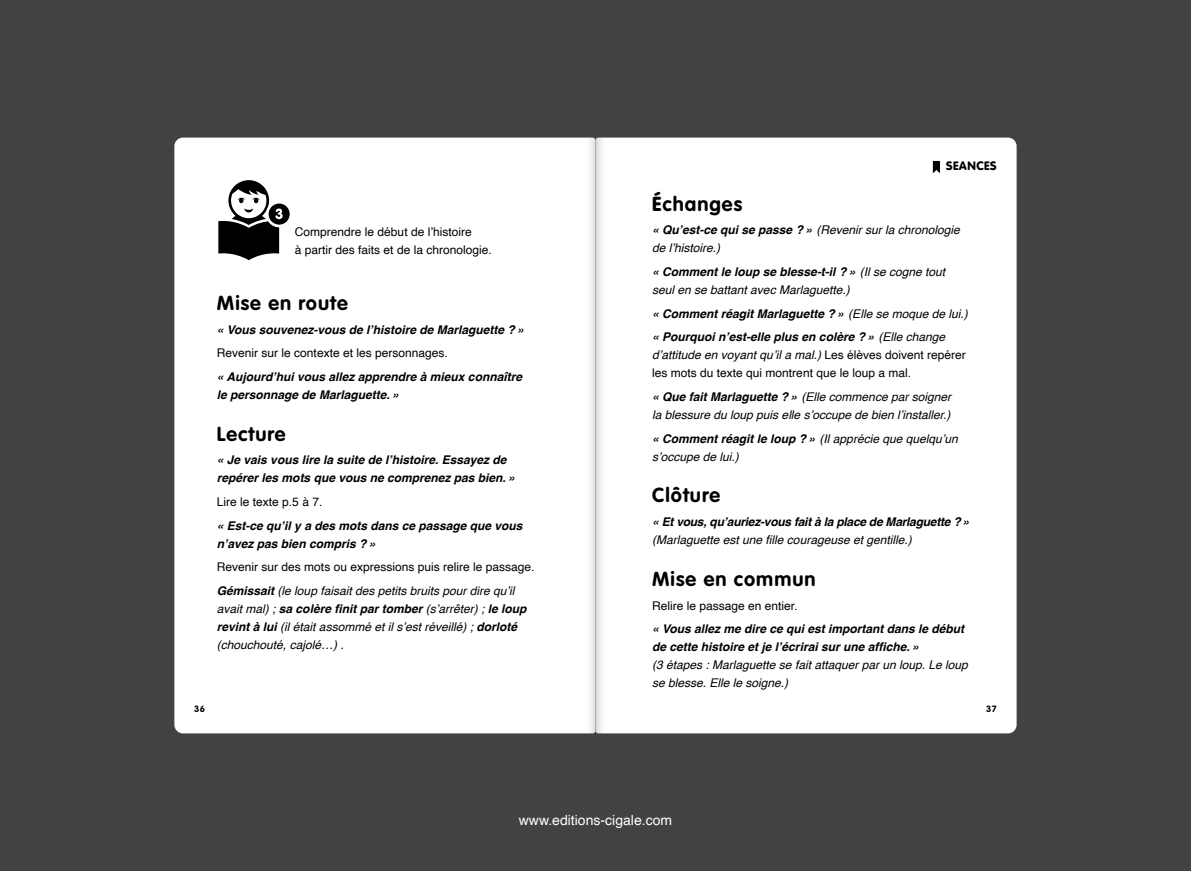
<style>
.page{position:relative;width:1191px;height:871px;background:#fff}
.page>*{position:absolute;margin:0;border:0;box-sizing:border-box;transform-origin:0 0}
.t1{font:300 253px "VAG Rounded Std";color:#000}
.t2{font:700 20px "VAG Rounded Std";letter-spacing:.05em;color:#000}
.t3{font:14px "Helvetica";color:#fff}
.t4{font:italic 12px/18px "Helvetica";color:#000}
.t5{font:italic 700 12px/18px "Helvetica";color:#000}
.t6{font:12px/18px "Helvetica";color:#000}
.t7{font:italic 700 12px "Helvetica";letter-spacing:-.02em;color:#000}
.t8{font:900 12px "VAG Rounded Std";letter-spacing:.05em;color:#000}
.t9{font:700 9px "VAG Rounded Std";color:#000}
.s1{font-weight:700;font-style:italic}
.s2{font-style:italic}
.s3{font-weight:700}
.s4{font-weight:900}
.s5{font-weight:400}
</style>
<div class="page">
<div style="left:0;top:0;width:1191px;height:870px;background:#424242"></div>
<div style="left:174px;top:137px;width:421px;height:596px;background:#fff"></div>
<div style="left:595px;top:137px;width:421px;height:596px;background:#fff"></div>
<p class="t6" style="left:295px;top:223px;width:198px">Comprendre le début de l’histoire<br>à partir des faits et de la chronologie.</p>
<h2 class="t2" style="left:217px;top:291px;width:132px">Mise en route</h2>
<p class="t5" style="left:217px;top:320px;width:309px">« Vous souvenez-vous de l’histoire de Marlaguette ? »</p>
<p class="t6" style="left:217px;top:344px;width:232px">Revenir sur le contexte et les personnages.</p>
<p class="t5" style="left:217px;top:367px;width:306px">« Aujourd’hui vous allez apprendre à mieux connaître le personnage de Marlaguette. »</p>
<h2 class="t2" style="left:217px;top:421px;width:70px">Lecture</h2>
<p class="t5" style="left:217px;top:451px;width:300px">« Je vais vous lire la suite de l’histoire. Essayez de repérer les mots que vous ne comprenez pas bien. »</p>
<p class="t6" style="left:217px;top:493px;width:107px">Lire le texte p.5 à 7.</p>
<p class="t5" style="left:217px;top:516px;width:307px">« Est-ce qu’il y a des mots dans ce passage que vous n’avez pas bien compris ? »</p>
<p class="t6" style="left:217px;top:555px;width:319px;line-height:23.7px">Revenir sur des mots ou expressions puis relire le passage.<br><span class="s1">Gémissait</span> <span class="s2">(le loup faisait des petits bruits pour dire qu’il</span></p>
<p class="t4" style="left:217px;top:600px;width:311px">avait mal) ; <span class="s3">sa colère finit par tomber</span> (s’arrêter) ; <span class="s3">le loup revint à lui</span> (il était assommé et il s’est réveillé) ; <span class="s3">dorloté </span>(chouchouté, cajolé…) .</p>
<p class="t9" style="left:194px;top:703px;width:12px">36</p>
<p class="t8" style="left:946px;top:158px;width:52px">SEANCES</p>
<h2 class="t2" style="left:652px;top:192px;width:91px"><span class="s4">É</span>changes</h2>
<p class="t4" style="left:652px;top:221px;width:309px"><span class="s3">« Qu’est-ce qui se passe ? »</span> (Revenir sur la chronologie de l’histoire.)</p>
<p class="t4" style="left:652px;top:263px;width:294px"><span class="s3">« Comment le loup se blesse-t-il ? »</span> (Il se cogne tout seul en se battant avec Marlaguette.)</p>
<p class="t5" style="left:652px;top:301px;width:317px;line-height:23.7px">« Comment réagit Marlaguette ? » <span class="s5">(Elle se moque de lui.) </span>« Pourquoi n’est-elle plus en colère ? » <span class="s5">(Elle change</span></p>
<p class="t6" style="left:652px;top:346px;width:315px"><span class="s2">d’attitude en voyant qu’il a mal.)</span> Les élèves doivent repérer les mots du texte qui montrent que le loup a mal.</p>
<p class="t4" style="left:652px;top:388px;width:300px"><span class="s3">« Que fait Marlaguette ? »</span> (Elle commence par soigner la blessure du loup puis elle s’occupe de bien l’installer.)</p>
<p class="t4" style="left:652px;top:429px;width:307px"><span class="s3">« Comment réagit le loup ? »</span> (Il apprécie que quelqu’un s’occupe de lui.)</p>
<h2 class="t2" style="left:652px;top:483px;width:69px">Clôture</h2>
<p class="t7" style="left:652px;top:512px;width:319px">« Et vous, qu’auriez-vous fait à la place de Marlaguette ? »</p>
<p class="t4" style="left:652px;top:531px;width:261px">(Marlaguette est une fille courageuse et gentille.)</p>
<h2 class="t2" style="left:652px;top:567px;width:165px">Mise en commun</h2>
<p class="t6" style="left:652px;top:596px;width:147px">Relire le passage en entier.</p>
<p class="t5" style="left:652px;top:620px;width:313px">« Vous allez me dire ce qui est important dans le début de cette histoire et je l’écrirai sur une affiche. »</p>
<p class="t4" style="left:652px;top:656px;width:317px">(3 étapes : Marlaguette se fait attaquer par un loup. Le loup se blesse. Elle le soigne.)</p>
<h1 class="t1" style="left:654px;top:300px;width:305px">A5</h1>
<p class="t9" style="left:986px;top:703px;width:12px">37</p>
<p class="t3" style="left:519px;top:809px;width:155px">www.editions-cigale.com</p>
</div>
